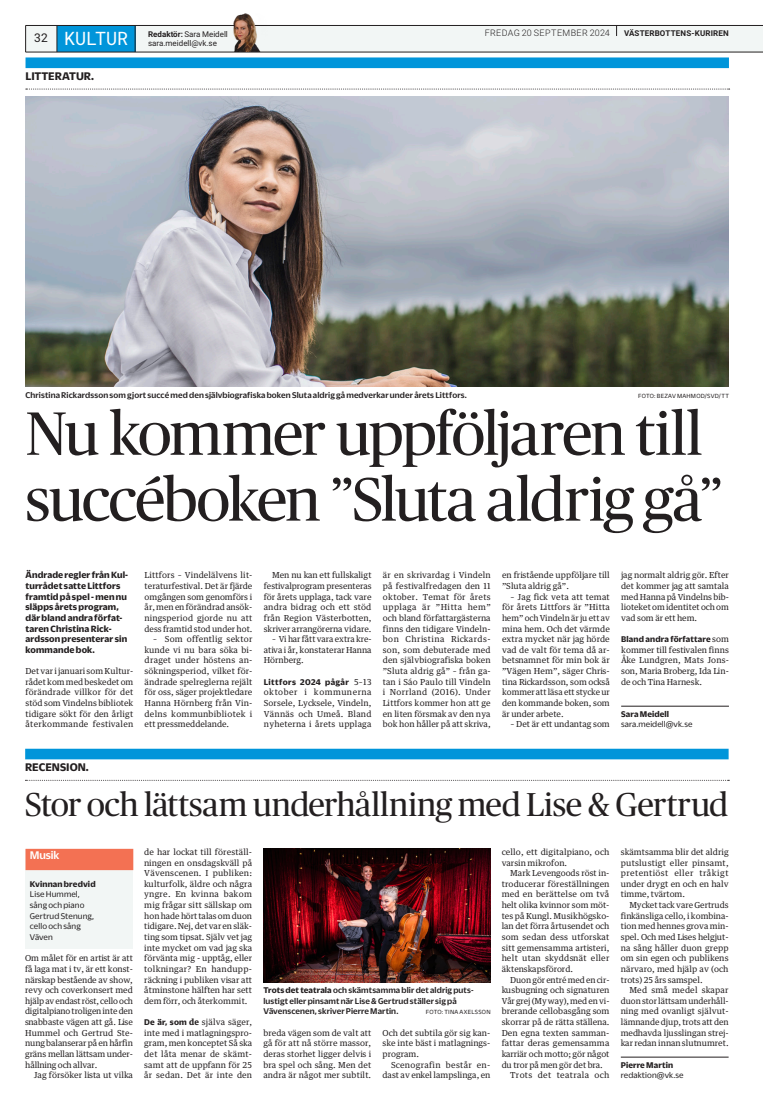
<style>
.page{position:relative;width:763px;height:1106px;background:#fff}
.page>*{position:absolute;margin:0;border:0;box-sizing:border-box;transform-origin:0 0}
.t1{font:61px/65.8px "Publico Headline";letter-spacing:-.035em;color:#231f20}
.t2{font:33px "Publico Headline";letter-spacing:-.01em;color:#231f20}
.t3{font:18.5px "Roboto Mono";letter-spacing:-.01em;color:#fff}
.t4{font:700 12px "Zizou Sans NWT";color:#231f20}
.t5{font:500 12px "Zizou Sans NWT";letter-spacing:-.01em;color:#fff}
.t6{font:12px "Roboto Mono";color:#231f20}
.t7{font:700 9.8px/10.6px "Zizou Sans NWT";letter-spacing:.01em;color:#231f20}
.t8{font:500 9px/10.6px "Zizou Sans NWT";letter-spacing:.01em;color:#231f20}
.t9{font:9px/10.6px "Zizou Sans NWT";letter-spacing:.015em;color:#231f20}
.t10{font:700 9px "Zizou Sans NWT";letter-spacing:.015em;color:#231f20}
.t11{font:300 9px "Roboto";letter-spacing:.045em;color:#231f20}
.t12{font:700 9px "Zizou Sans NWT";letter-spacing:.04em;color:#231f20}
.t13{font:8.3px/10.6px "Gdn Text Egyp";color:#231f20;text-align:justify}
.t14{font:8.3px "Gdn Text Egyp";letter-spacing:.04em;color:#231f20}
.t15{font:8px "Roboto";color:#231f20}
.t16{font:700 8px "Roboto";letter-spacing:.02em;color:#231f20}
.t17{font:6.5px "Zizou Sans NWT";letter-spacing:.035em;color:#231f20}
.s1{font-weight:700}
.s2{font-family:"Gdn Text Egyp";font-weight:400;font-size:8.3px}
.s3{font-family:"Zizou Sans NWT";font-weight:700;font-size:9px}
</style>
<div class="page">
<div style="left:26px;top:25px;width:737px;height:27px;background:#f2f6f5"></div>
<div style="left:57px;top:25px;width:78px;height:27px;background:#0095da"></div>
<hr style="left:26px;top:25px;width:737px;height:1px;background:#231f20">
<svg style="left:57px;top:26px;width:1px;height:26px"></svg>
<svg style="left:135px;top:26px;width:1px;height:26px"></svg>
<svg style="left:25px;top:26px;width:1px;height:26px"></svg>
<hr style="left:26px;top:52px;width:737px;height:1px;background:#231f20">
<img style="left:212px;top:14px;width:61px;height:38px">
<div style="left:26px;top:57px;width:703px;height:11px;background:#0095da"></div>
<svg style="left:26px;top:89px;width:703px;height:1px"></svg>
<hr style="left:621px;top:706px;width:108px;height:1px;background:#231f20">
<img style="left:26px;top:97px;width:703px;height:290px">
<div style="left:25px;top:748px;width:703px;height:11px;background:#0095da"></div>
<svg style="left:25px;top:780px;width:704px;height:1px"></svg>
<hr style="left:620px;top:1056px;width:108px;height:1px;background:#231f20">
<img style="left:263px;top:848px;width:227px;height:134px">
<div style="left:26px;top:848px;width:107px;height:100px;background:#f2f6f5"></div>
<div style="left:26px;top:848px;width:107px;height:22px;background:#f37153"></div>
<h3 class="t3" style="left:64px;top:26px;width:66px">KULTUR</h3>
<p class="t16" style="left:624px;top:28px;width:106px">VÄSTERBOTTENS-KURIREN</p>
<h3 class="t6" style="left:34px;top:30px;width:16px">32</h3>
<p class="t15" style="left:148px;top:29px;width:81px"><span class="s1">Redaktör:</span> Sara Meidell</p>
<p class="t11" style="left:484px;top:26px;width:127px">FREDAG 20 SEPTEMBER 2024</p>
<p class="t15" style="left:148px;top:38px;width:70px">sara.meidell@vk.se</p>
<h3 class="t4" style="left:26px;top:69px;width:70px">LITTERATUR.</h3>
<p class="t8" style="left:26px;top:389px;width:443px">Christina Rickardsson som gjort succé med den självbiografiska boken Sluta aldrig gå medverkar under årets Littfors.</p>
<p class="t17" style="left:638px;top:392px;width:92px">FOTO: BEZAV MAHMOD/SVD/TT</p>
<h1 class="t1" style="left:25px;top:397px;width:698px">Nu kommer uppföljaren till succéboken ”Sluta aldrig gå”</h1>
<p class="t7" style="left:26px;top:569px;width:104px">Ändrade regler från Kul&shy;turrådet satte Littfors framtid på spel - men nu släpps årets program, där bland andra förfat&shy;taren Christina Rick&shy;ardsson presenterar sin kommande bok.</p>
<p class="t13" style="left:26px;top:665px;width:109px">Det var i januari som Kultur&shy;rådet kom med beskedet om förändrade villkor för det stöd som Vindelns bibliotek tidigare sökt för den årligt återkommande festivalen</p>
<p class="t13" style="left:145px;top:570px;width:109px">Littfors – Vindelälvens lit&shy;teraturfestival. Det är fjärde omgången som genomförs i år, men en förändrad ansök&shy;ningsperiod gjorde nu att dess framtid stod under hot.</p>
<p class="t13" style="left:145px;top:633px;width:109px;text-indent:9px">– Som offentlig sektor kunde vi nu bara söka bi&shy;draget under höstens an&shy;sökningsperiod, vilket för&shy;ändrade spelreglerna rejält för oss, säger projektledare Hanna Hörnberg från Vin&shy;delns kommunbibliotek i ett pressmeddelande.</p>
<p class="t13" style="left:264px;top:570px;width:109px;text-indent:9px">Men nu kan ett fullskaligt festivalprogram presenteras för årets upplaga, tack vare andra bidrag och ett stöd från Region Västerbotten, skriver arrangörerna vidare.</p>
<p class="t13" style="left:264px;top:633px;width:109px;text-indent:9px">– Vi har fått vara extra kre&shy;ativa i år, konstaterar Hanna Hörnberg.</p>
<p class="t12" style="left:264px;top:677px;width:109px">Littfors 2024 pågår <span class="s2">5–13</span></p>
<p class="t13" style="left:264px;top:687px;width:109px">oktober i kommunerna Sorsele, Lycksele, Vindeln, Vännäs och Umeå. Bland nyheterna i årets upplaga</p>
<p class="t13" style="left:383px;top:570px;width:109px">är en skrivardag i Vindeln på festivalfredagen den 11 oktober. Temat för årets upplaga är ”Hitta hem” och bland författargästerna finns den tidigare Vindeln&shy;bon Christina Rickards&shy;son, som debuterade med den självbiografiska boken ”Sluta aldrig gå” – från ga&shy;tan i Sáo Paulo till Vindeln i Norrland (2016). Under Littfors kommer hon att ge en liten försmak av den nya bok hon håller på att skriva,</p>
<p class="t13" style="left:502px;top:570px;width:109px">en fristående uppföljare till ”Sluta aldrig gå”.</p>
<p class="t13" style="left:502px;top:591px;width:109px;text-indent:9px">– Jag fick veta att temat för årets Littfors är ”Hitta hem” och Vindeln är ju ett av mina hem. Och det värmde extra mycket när jag hörde vad de valt för tema då ar&shy;betsnamnet för min bok är ”Vägen Hem”, säger Chris&shy;tina Rickardsson, som också kommer att läsa ett stycke ur den kommande boken, som är under arbete.</p>
<p class="t13" style="left:510px;top:718px;width:101px">– Det är ett undantag som</p>
<p class="t13" style="left:621px;top:570px;width:109px">jag normalt aldrig gör. Efter det kommer jag att samtala med Hanna på Vindelns bib&shy;lioteket om identitet och om vad som är ett hem.</p>
<p class="t10" style="left:621px;top:634px;width:109px">Bland andra författare <span class="s2">som</span></p>
<p class="t13" style="left:621px;top:644px;width:109px">kommer till festivalen finns Åke Lundgren, Mats Jons&shy;son, Maria Broberg, Ida Lin&shy;de och Tina Harnesk.</p>
<p class="t10" style="left:621px;top:708px;width:50px">Sara Meidell</p>
<p class="t9" style="left:621px;top:719px;width:73px">sara.meidell@vk.se</p>
<h3 class="t4" style="left:25px;top:760px;width:65px">RECENSION.</h3>
<h2 class="t2" style="left:25px;top:781px;width:704px">Stor och lättsam underhållning med Lise &amp; Gertrud</h2>
<h3 class="t5" style="left:30px;top:849px;width:31px">Musik</h3>
<p class="t10" style="left:30px;top:879px;width:67px">Kvinnan bredvid</p>
<p class="t9" style="left:30px;top:889px;width:66px">Lise Hummel, sång och piano<br>Gertrud Stenung, cello och sång<br>Väven</p>
<p class="t13" style="left:25px;top:952px;width:109px">Om målet för en artist är att få laga mat i tv, är ett konst&shy;närskap bestående av show, revy och coverkonsert med hjälp av endast röst, cello och digitalpiano troligen inte den snabbaste vägen att gå. Lise Hummel och Gertrud Ste&shy;nung balanserar på en hårfin gräns mellan lättsam under&shy;hållning och allvar.</p>
<p class="t13" style="left:34px;top:1069px;width:101px">Jag försöker lista ut vilka</p>
<p class="t13" style="left:144px;top:846px;width:109px">de har lockat till föreställ&shy;ningen en onsdagskväll på Vävenscenen. I publiken: kulturfolk, äldre och några yngre. En kvinna bakom mig frågar sitt sällskap om hon hade hört talas om duon tidigare. Nej, det var en släk&shy;ting som tipsat. Själv vet jag inte mycket om vad jag ska förvänta mig - upptåg, eller tolkningar? En handupp&shy;räckning i publiken visar att åtminstone hälften har sett dem förr, och återkommit.</p>
<p class="t13" style="left:144px;top:1016px;width:109px"><span class="s3">De är, som</span> <span class="s1">de</span> själva säger, inte med i matlagningspro&shy;gram, men konceptet Så ska det låta menar de skämt&shy;samt att de uppfann för 25 år sedan. Det är inte den</p>
<p class="t13" style="left:263px;top:1027px;width:109px">breda vägen som de valt att gå för att nå större massor, deras storhet ligger delvis i bra spel och sång. Men det andra är något mer subtilt.</p>
<p class="t13" style="left:382px;top:1027px;width:109px">Och det subtila gör sig kan&shy;ske inte bäst i matlagnings&shy;program.</p>
<p class="t8" style="left:263px;top:984px;width:211px"><span class="s1">Trots det teatrala</span> och skämtsamma blir det aldrig puts&shy;lustigt eller pinsamt när Lise &amp; Gertrud ställer sig på<br>Vävenscenen, skriver Pierre Martin.</p>
<p class="t17" style="left:426px;top:1008px;width:66px">FOTO: TINA AXELSSON</p>
<p class="t13" style="left:382px;top:1059px;width:109px;text-align:right">Scenografin består en&shy;dast av enkel lampslinga, en</p>
<p class="t13" style="left:501px;top:846px;width:109px">cello, ett digitalpiano, och varsin mikrofon.</p>
<p class="t13" style="left:501px;top:867px;width:109px;text-indent:9px">Mark Levengoods röst in&shy;troducerar föreställningen med en berättelse om två helt olika kvinnor som möt&shy;tes på Kungl. Musikhögsko&shy;lan det förra årtusendet och som sedan dess utforskat sitt gemensamma artisteri, helt utan skyddsnät eller äktenskapsförord.</p>
<p class="t13" style="left:510px;top:974px;width:101px">Duon gör entré med en cir-</p>
<p class="t13" style="left:501px;top:984px;width:109px">kusbugning och signaturen</p>
<p class="t13" style="left:501px;top:995px;width:109px">Vår grej (My way), med en vi-</p>
<p class="t13" style="left:501px;top:1005px;width:109px">brerande cellobasgång som</p>
<p class="t13" style="left:501px;top:1016px;width:109px">skorrar på de rätta ställena.</p>
<p class="t13" style="left:501px;top:1027px;width:108px">Den egna texten samman-</p>
<p class="t13" style="left:501px;top:1037px;width:109px">fattar deras gemensamma</p>
<p class="t13" style="left:501px;top:1048px;width:109px">karriär och motto; gör något</p>
<p class="t13" style="left:501px;top:1059px;width:103px">du tror på men gör det bra.</p>
<p class="t14" style="left:510px;top:1069px;width:101px">Trots det teatrala och</p>
<p class="t13" style="left:620px;top:846px;width:109px">skämtsamma blir det aldrig putslustigt eller pinsamt, pretentiöst eller tråkigt under drygt en och en halv timme, tvärtom.</p>
<p class="t13" style="left:620px;top:899px;width:109px;text-indent:9px">Mycket tack vare Gertruds finkänsliga cello, i kombina&shy;tion med hennes grova min&shy;spel. Och med Lises helgjut&shy;na sång håller duon grepp om sin egen och publikens närvaro, med hjälp av (och trots) 25 års samspel.</p>
<p class="t13" style="left:620px;top:984px;width:109px;text-indent:9px">Med små medel skapar duon stor lättsam underhåll&shy;ning med ovanligt självut&shy;lämnande djup, trots att den medhavda ljusslingan strej&shy;kar redan innan slutnumret.</p>
<p class="t10" style="left:620px;top:1059px;width:54px">Pierre Martin</p>
<p class="t9" style="left:620px;top:1069px;width:64px">redaktion@vk.se</p>
</div>
